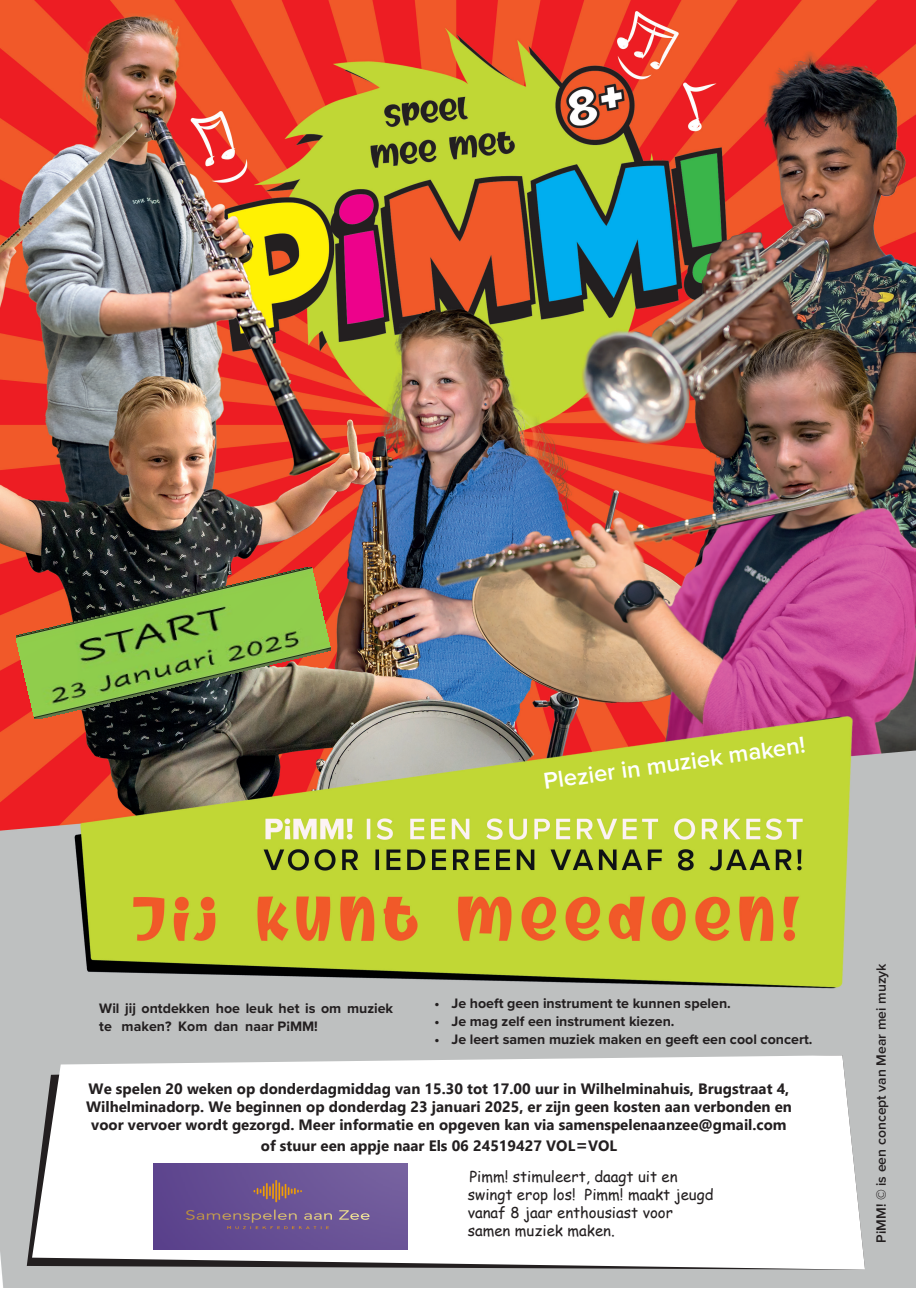
<style>
.page{position:relative;width:919px;height:1289px;background:#fff}
.page>*{position:absolute;margin:0;border:0;box-sizing:border-box;transform-origin:0 0}
.t1{font:600 23.85px "Proxima Nova";color:#fff}
.t2{font:700 15px/18px "Gadugi";color:#231f20;text-align:center}
.t3{font:15px/18px "Comic Sans MS";color:#231f20}
.t4{font:700 14.25px/17.9px "Proxima Nova";color:#231f20}
.t5{font:600 13.95px "Proxima Nova";color:#231f20}
.s1{font-size:18px}
</style>
<div class="page">
<img style="left:0;top:1px;width:915px;height:1286px">
<svg style="left:32px;top:1055px;width:832px;height:214px"></svg>
<img style="left:153px;top:1163px;width:254px;height:86px">
<img style="left:16px;top:567px;width:315px;height:152px">
<h1 class="t1" style="left:541px;top:767px;width:266px;rotate:-8deg">Plezier in muziek maken!</h1>
<p class="t4" style="left:99px;top:999px;width:295px">Wil jij ontdekken hoe leuk het is om muziek te maken? Kom dan naar P¡MM!</p>
<p class="t4" style="left:434px;top:994px;width:298px">• Je hoeft geen instrument te kunnen spelen.</p>
<p class="t4" style="left:434px;top:1012px;width:241px">• Je mag zelf een instrument kiezen.</p>
<p class="t4" style="left:434px;top:1030px;width:379px">• Je leert samen muziek maken en geeft een cool concert.</p>
<p class="t2" style="left:86px;top:1079px;width:707px">We spelen 20 weken op donderdagmiddag van 15.30 tot 17.00 uur in Wilhelminahuis, Brugstraat 4,<br>Wilhelminadorp. We beginnen op donderdag 23 januari 2025, er zijn geen kosten aan verbonden en voor vervoer wordt gezorgd. Meer informatie en opgeven kan via samenspelenaanzee@gmail.com</p>
<p class="t2" style="left:261px;top:1136px;width:358px">of stuur een appje naar Els 06 24519427 VOL<span class="s1">=</span>VOL</p>
<p class="t3" style="left:467px;top:1167px;width:247px">Pimm! stimuleert, daagt uit en swingt erop los! Pimm! maakt jeugd vanaf 8 jaar enthousiast voor samen muziek maken.</p>
<p class="t5" style="left:872px;top:1242px;width:281px;rotate:-90deg">P¡MM! © is een concept van Mear mei muzyk</p>
</div>
